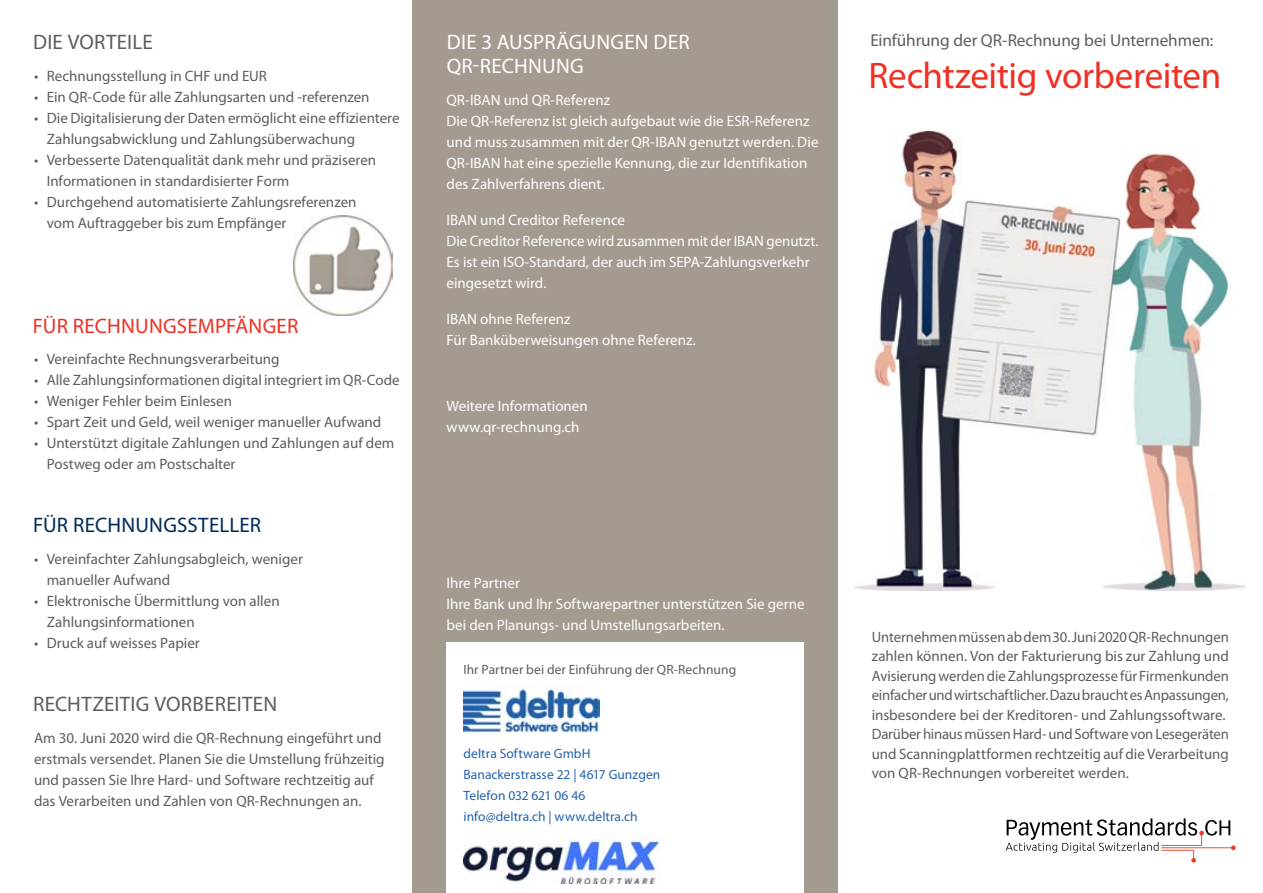
<style>
.page{position:relative;width:1263px;height:893px;background:#fff}
.page>*{position:absolute;margin:0;border:0;box-sizing:border-box;transform-origin:0 0}
.t1{font:37.05px "Myriad Pro";letter-spacing:-.01em;color:#ee3124}
.t2{font:21px "Myriad Pro";letter-spacing:.02em;color:#5d5d60}
.t3{font:21px/24px "Myriad Pro";letter-spacing:.015em;color:#fff}
.t4{font:21px "Myriad Pro";letter-spacing:.015em;color:#ee3124}
.t5{font:21px "Myriad Pro";letter-spacing:.01em;color:#002a57}
.t6{font:17.25px "Myriad Pro";letter-spacing:-.005em;color:#5d5d60}
.t7{font:15px/21px "Myriad Pro";color:#5d5d60}
.t8{font:15px/21px "Myriad Pro";color:#fff}
.t9{font:13.5px/21px "Myriad Pro";letter-spacing:.005em;color:#2262ac}
.t10{font:13.5px "Myriad Pro";letter-spacing:.005em;color:#5d5d60}
</style>
<div class="page">
<div style="left:412px;top:0;width:426px;height:893px;background:#a49b90"></div>
<img style="left:855px;top:132px;width:391px;height:458px">
<svg style="left:1006px;top:818px;width:230px;height:45px"></svg>
<img style="left:293px;top:216px;width:100px;height:99px">
<div style="left:446px;top:642px;width:358px;height:251px;background:#fff"></div>
<img style="left:463px;top:687px;width:136px;height:46px">
<img style="left:463px;top:835px;width:198px;height:48px">
<h2 class="t2" style="left:33px;top:29px;width:110px">die Vorteile</h2>
<p class="t7" style="left:34px;top:65px;width:234px">• Rechnungsstellung in CHF und EUR</p>
<p class="t7" style="left:34px;top:86px;width:337px">• Ein QR-Code für alle Zahlungsarten und -referenzen</p>
<p class="t7" style="left:47px;top:107px;width:354px;text-indent:-13px">• Die Digitalisierung der Daten ermöglicht eine effizientere<br>Zahlungsabwicklung und Zahlungsüberwachung</p>
<p class="t7" style="left:47px;top:149px;width:331px;text-indent:-13px">• Verbesserte Datenqualität dank mehr und präziseren<br>Informationen in standardisierter Form</p>
<p class="t7" style="left:47px;top:191px;width:311px;text-indent:-13px">• Durchgehend automatisierte Zahlungsreferenzen vom Auftraggeber bis zum Empfänger</p>
<h2 class="t4" style="left:33px;top:313px;width:255px">Für Rech nungsempfänger</h2>
<p class="t7" style="left:34px;top:348px;width:247px">• Vereinfachte Rechnungsverarbeitung</p>
<p class="t7" style="left:34px;top:369px;width:367px">• Alle Zahlungsinformationen digital integriert im QR-Code</p>
<p class="t7" style="left:34px;top:390px;width:199px">• Weniger Fehler beim Einlesen</p>
<p class="t7" style="left:34px;top:411px;width:349px">• Spart Zeit und Geld, weil weniger manueller Aufwand</p>
<p class="t7" style="left:47px;top:432px;width:349px;text-indent:-13px">• Unterstützt digitale Zahlungen und Zahlungen auf dem<br>Postweg oder am Postschalter</p>
<h2 class="t5" style="left:33px;top:512px;width:188px">Für Rech nungssteller</h2>
<p class="t7" style="left:47px;top:548px;width:258px;text-indent:-13px">• Vereinfachter Zahlungsabgleich, weniger manueller Aufwand</p>
<p class="t7" style="left:47px;top:590px;width:234px;text-indent:-13px">• Elektronische Übermittlung von allen<br>Zahlungsinformationen</p>
<p class="t7" style="left:34px;top:632px;width:167px">• Druck auf weisses Papier</p>
<h2 class="t2" style="left:33px;top:691px;width:246px">Rechtzeitig vorbereiten</h2>
<p class="t7" style="left:34px;top:727px;width:352px">Am 30. Juni 2020 wird die QR-Rechnung eingeführt und erstmals versendet. Planen Sie die Umstellung frühzeitig und passen Sie Ihre Hard- und Software rechtzeitig auf das Verarbeiten und Zahlen von QR-Rechnungen an.</p>
<h2 class="t3" style="left:447px;top:30px;width:220px">Die 3 Ausprägungen der<br>QR-Rech nung</h2>
<p class="t8" style="left:446px;top:89px;width:374px">QR-IBAN und QR-Referenz<br>Die QR-Referenz ist gleich aufgebaut wie die ESR-Referenz und muss zusammen mit der QR-IBAN genutzt werden. Die QR-IBAN hat eine spezielle Kennung, die zur Identifikation des Zahlverfahrens dient.</p>
<p class="t8" style="left:446px;top:209px;width:374px">IBAN und Creditor Reference<br>Die Creditor Reference wird zusammen mit der IBAN genutzt.<br>Es ist ein ISO-Standard, der auch im SEPA-Zahlungsverkehr eingesetzt wird.</p>
<p class="t8" style="left:446px;top:308px;width:251px">IBAN ohne Referenz<br>Für Banküberweisungen ohne Referenz.</p>
<p class="t8" style="left:446px;top:395px;width:143px">Weitere Informationen www.qr-rechnung.ch</p>
<p class="t8" style="left:446px;top:572px;width:360px">Ihre Partner<br>Ihre Bank und Ihr Softwarepartner unterstützen Sie gerne bei den Planungs- und Umstellungsarbeiten.</p>
<p class="t10" style="left:463px;top:661px;width:274px">Ihr Partner bei der Einführung der QR-Rechnung</p>
<p class="t9" style="left:463px;top:742px;width:198px">deltra Software GmbH<br>Banackerstrasse 22 | 4617 Gunzgen<br>Telefon 032 621 06 46 info@deltra.ch | www.deltra.ch</p>
<p class="t6" style="left:870px;top:30px;width:345px">Einführung der QR-Rechnung bei Unternehmen:</p>
<h1 class="t1" style="left:868px;top:53px;width:354px">Rechtzeitig vorbereiten</h1>
<p class="t7" style="left:872px;top:627px;width:359px;line-height:19.5px">Unternehmen müssen ab dem 30. Juni 2020 QR-Rechnungen zahlen können. Von der Fakturierung bis zur Zahlung und Avisierung werden die Zahlungsprozesse für Firmenkunden einfacher und wirtschaftlicher. Dazu braucht es Anpassungen, insbesondere bei der Kreditoren- und Zahlungssoftware.<br>Darüber hinaus müssen Hard- und Software von Lesegeräten und Scanningplattformen rechtzeitig auf die Verarbeitung von QR-Rechnungen vorbereitet werden.</p>
</div>
